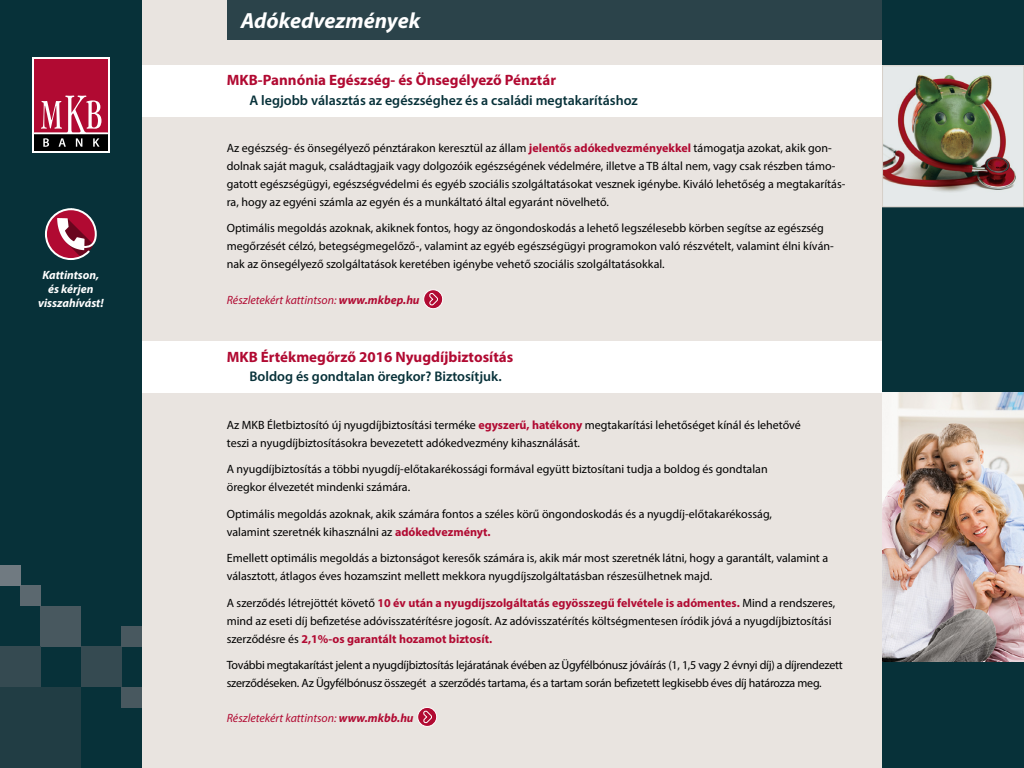
<style>
.page{position:relative;width:1024px;height:768px;background:#fff}
.page>*{position:absolute;margin:0;border:0;box-sizing:border-box;transform-origin:0 0}
.t1{font:italic 700 22px "Myriad Pro";color:#fff}
.t2{font:700 15px "Myriad Pro";color:#b10a32}
.t3{font:600 14px "Myriad Pro";color:#073139}
.t4{font:12px/18px "Myriad Pro";color:#000}
.t5{font:12px/18px "Myriad Pro";letter-spacing:-.02em;color:#000}
.t6{font:italic 12px "Myriad Pro";color:#b10a32}
.t7{font:italic 700 12px/14px "Myriad Pro";color:#fff;text-align:center}
.s1{font-weight:700;color:#b10a32}
.s2{font-weight:700}
</style>
<div class="page">
<div style="left:142px;top:0;width:741px;height:768px;background:#e9e4e0"></div>
<div style="left:227px;top:0;width:655px;height:39px;background:#2b434a"></div>
<div style="left:142px;top:65px;width:740px;height:51px;background:#fff"></div>
<div style="left:142px;top:341px;width:740px;height:51px;background:#fff"></div>
<div style="left:882px;top:0;width:142px;height:768px;background:#073139"></div>
<div style="left:0;top:0;width:142px;height:768px;background:#073139"></div>
<div style="left:32px;top:57px;width:78px;height:95px;background:#fff"></div>
<div style="left:34px;top:59px;width:74px;height:73px;background:#b10a32"></div>
<div style="left:34px;top:134px;width:74px;height:17px;background:#000"></div>
<svg style="left:34px;top:96px;width:74px;height:51px"></svg>
<div style="left:0;top:687px;width:81px;height:81px;background:#213d44"></div>
<div style="left:81px;top:647px;width:40px;height:40px;background:#354a51"></div>
<div style="left:40px;top:606px;width:41px;height:41px;background:#48585f"></div>
<div style="left:121px;top:626px;width:21px;height:21px;background:#48585f"></div>
<div style="left:121px;top:687px;width:21px;height:20px;background:#48585f"></div>
<div style="left:20px;top:586px;width:20px;height:20px;background:#5b686f"></div>
<div style="left:0;top:647px;width:40px;height:40px;background:#354a51"></div>
<div style="left:0;top:565px;width:20px;height:21px;background:#707a81"></div>
<img style="left:884px;top:67px;width:138px;height:138px">
<div style="left:882px;top:65px;width:142px;height:142px;border:1px solid #d6cfc8"></div>
<img style="left:882px;top:392px;width:142px;height:270px">
<svg style="left:424px;top:290px;width:19px;height:19px"></svg>
<div style="left:423px;top:289px;width:20px;height:20px;border:1px solid #fff;border-radius:50%"></div>
<svg style="left:428px;top:293px;width:10px;height:13px"></svg>
<svg style="left:418px;top:707px;width:19px;height:19px"></svg>
<div style="left:417px;top:707px;width:20px;height:20px;border:1px solid #fff;border-radius:50%"></div>
<svg style="left:422px;top:711px;width:10px;height:13px"></svg>
<svg style="left:45px;top:208px;width:52px;height:52px"></svg>
<p class="t7" style="left:38px;top:268px;width:67px">Kattintson, és kérjen visszahívást!</p>
<h1 class="t1" style="left:241px;top:7px;width:181px">Adókedvezmények</h1>
<p class="t2" style="left:227px;top:71px;width:331px">MKB-Pannónia Egészség- és Önsegélyező Pénztár</p>
<p class="t3" style="left:249px;top:91px;width:390px">A legjobb választás az egészséghez és a családi megtakarításhoz</p>
<p class="t4" style="left:227px;top:139px;width:620px">Az egészség- és önsegélyező pénztárakon keresztül az állam <span class="s1">jelentős adókedvezményekkel</span> támogatja azokat, akik gon&shy;dolnak saját maguk, családtagjaik vagy dolgozóik egészségének védelmére, illetve a TB által nem, vagy csak részben támo&shy;gatott egészségügyi, egészségvédelmi és egyéb szociális szolgáltatásokat vesznek igénybe. Kiváló lehetőség a megtakarítás&shy;ra, hogy az egyéni számla az egyén és a munkáltató által egyaránt növelhető.</p>
<p class="t4" style="left:227px;top:219px;width:609px">Optimális megoldás azoknak, akiknek fontos, hogy az öngondoskodás a lehető legszélesebb körben segítse az egészség megőrzését célzó, betegségmegelőző-, valamint az egyéb egészségügyi programokon való részvételt, valamint élni kíván&shy;nak az önsegélyező szolgáltatások keretében igénybe vehető szociális szolgáltatásokkal.</p>
<p class="t6" style="left:227px;top:292px;width:194px">Részletekért kattintson: <span class="s2">www.mkbep.hu</span></p>
<p class="t2" style="left:227px;top:347px;width:288px">MKB Értékmegőrző 2016 Nyugdíjbiztosítás</p>
<p class="t3" style="left:249px;top:368px;width:254px">Boldog és gondtalan öregkor? Biztosítjuk.</p>
<p class="t4" style="left:227px;top:415px;width:576px">Az MKB Életbiztosító új nyugdíjbiztosítási terméke <span class="s1">egyszerű, hatékony</span> megtakarítási lehetőséget kínál és lehetővé teszi a nyugdíjbiztosításokra bevezetett adókedvezmény kihasználását.</p>
<p class="t4" style="left:227px;top:460px;width:542px">A nyugdíjbiztosítás a többi nyugdíj-előtakarékossági formával együtt biztosítani tudja a boldog és gondtalan öregkor élvezetét mindenki számára.</p>
<p class="t4" style="left:227px;top:504px;width:547px">Optimális megoldás azoknak, akik számára fontos a széles körű öngondoskodás és a nyugdíj-előtakarékosság, valamint szeretnék kihasználni az <span class="s1">adókedvezményt.</span></p>
<p class="t4" style="left:227px;top:549px;width:603px">Emellett optimális megoldás a biztonságot keresők számára is, akik már most szeretnék látni, hogy a garantált, valamint a választott, átlagos éves hozamszint mellett mekkora nyugdíjszolgáltatásban részesülhetnek majd.</p>
<p class="t4" style="left:227px;top:593px;width:610px">A szerződés létrejöttét követő <span class="s1">10 év után a nyugdíjszolgáltatás egyösszegű felvétele is adómentes.</span> Mind a rendszeres, mind az eseti díj befizetése adóvisszatérítésre jogosít. Az adóvisszatérítés költségmentesen íródik jóvá a nyugdíjbiztosítási szerződésre és <span class="s1">2,1%-os garantált hozamot biztosít.</span></p>
<p class="t5" style="left:227px;top:656px;width:618px">További megtakarítást jelent a nyugdíjbiztosítás lejáratának évében az Ügyfélbónusz jóváírás (1, 1,5 vagy 2 évnyi díj) a díjrendezett szerződéseken. Az Ügyfélbónusz összegét a szerződés tartama, és a tartam során befizetett legkisebb éves díj határozza meg.</p>
<p class="t6" style="left:227px;top:710px;width:188px">Részletekért kattintson: <span class="s2">www.mkbb.hu</span></p>
</div>
